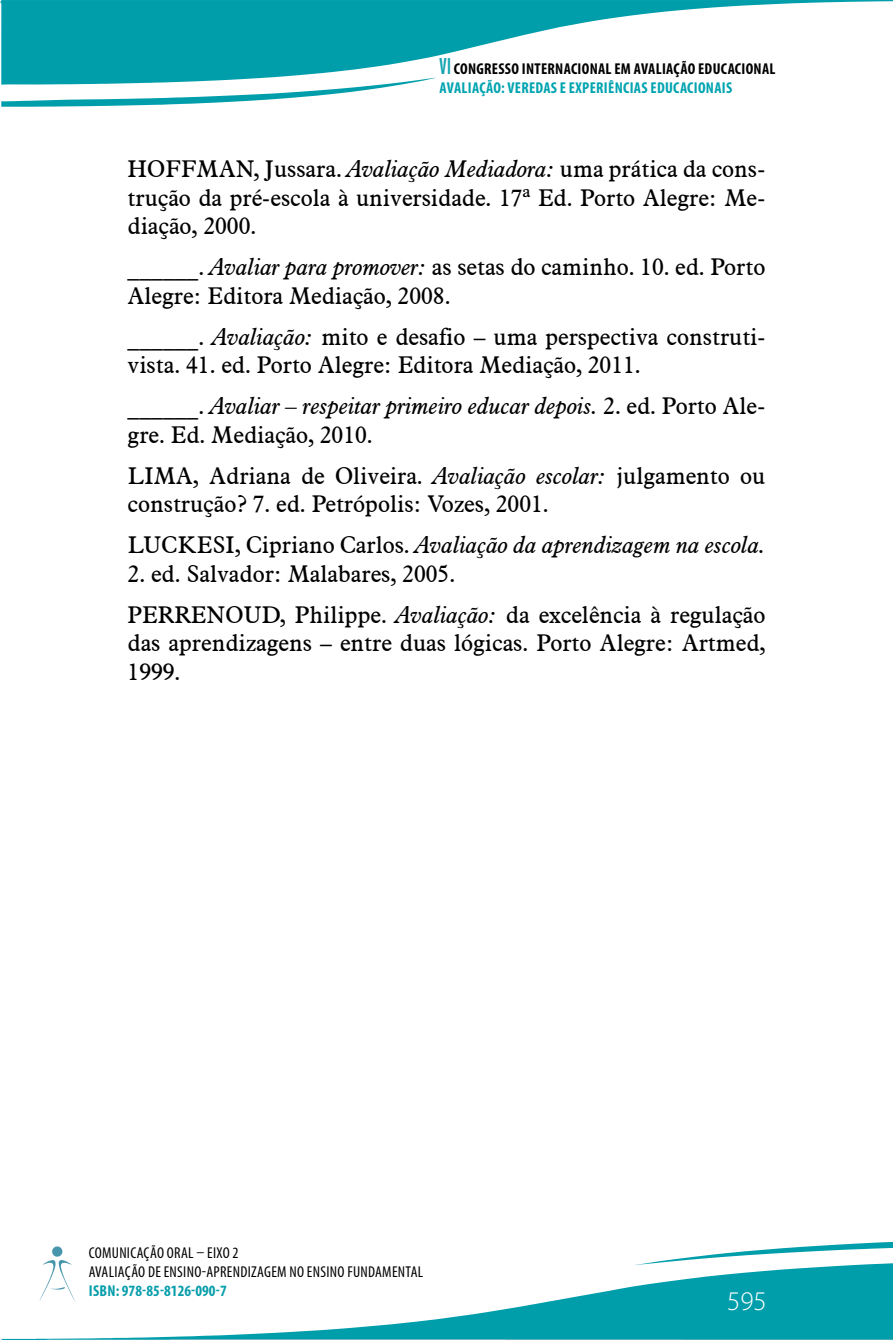
<style>
.page{position:relative;width:893px;height:1340px;background:#fff}
.page>*{position:absolute;margin:0;border:0;box-sizing:border-box;transform-origin:0 0}
.t1{font:300 27px "Myriad Pro";color:#fff}
.t2{font:23.62px/28.3px "Aldine 721 BT";color:#000}
.t3{font:italic 23.62px "Aldine 721 BT";color:#000}
.t4{font:700 condensed 15.75px/18.9px "Myriad Pro";letter-spacing:.02em;color:#000}
.t5{font:condensed 15.75px/18.9px "Myriad Pro";letter-spacing:.02em;color:#000}
.t6{font:700 condensed 15.75px "Myriad Pro";color:#079eab}
.s1{font-size:23.62px;color:#15a4b0}
.s2{color:#00a4b0}
.s3{font-style:italic}
.s4{font-style:normal}
</style>
<div class="page">
<svg style="left:37px;top:1265px;width:856px;height:74px"></svg>
<hr style="left:683px;top:1339px;width:210px;height:1px;background:#46abb7">
<hr style="left:170px;top:1339px;width:337px;height:1px;background:#72b8c4">
<hr style="left:507px;top:1339px;width:176px;height:1px;background:#5bb0bc">
<svg style="left:47px;top:1339px;width:123px;height:1px"></svg>
<svg style="left:0;top:1338px;width:37px;height:1px"></svg>
<svg style="left:635px;top:1241px;width:258px;height:24px"></svg>
<svg style="left:40px;top:1246px;width:35px;height:55px"></svg>
<svg style="left:0;top:0;width:893px;height:78px;fill:#009eab"></svg>
<svg style="left:1px;top:78px;width:434px;height:29px"></svg>
<p class="t4" style="left:440px;top:59px;width:337px"><span class="s1">VI</span> CONGRESSO INTERNACIONAL EM AVALIAÇÃO EDUCACIONAL<br><span class="s2">AVALIAÇÃO: VEREDAS E EXPERIÊNCIAS EDUCACIONAIS</span></p>
<p class="t2" style="left:128px;top:155px;width:639px;text-align:justify">HOFFMAN, Jussara. <span class="s3">Avaliação Mediadora:</span> uma prática da cons&shy;trução da pré-escola à universidade. 17ª Ed. Porto Alegre: Me&shy;diação, 2000.</p>
<p class="t2" style="left:128px;top:252px;width:639px">______. <span class="s3">Avaliar para promover:</span> as setas do caminho. 10. ed. Porto<br>Alegre: Editora Mediação, 2008.</p>
<p class="t2" style="left:128px;top:322px;width:639px">______. <span class="s3">Avaliação:</span> mito e desafio – uma perspectiva construti&shy;vista. 41. ed. Porto Alegre: Editora Mediação, 2011.</p>
<p class="t2" style="left:128px;top:391px;width:639px">______. <span class="s3">Avaliar – respeitar primeiro educar depois.</span> 2. ed. Porto Ale&shy;gre. Ed. Mediação, 2010.</p>
<p class="t2" style="left:128px;top:461px;width:639px">LIMA, Adriana de Oliveira. <span class="s3">Avaliação escolar:</span> julgamento ou construção? 7. ed. Petrópolis: Vozes, 2001.</p>
<p class="t3" style="left:128px;top:530px;width:639px"><span class="s4">LUCKESI, Cipriano Carlos.</span> Avaliação da aprendizagem na escola.</p>
<p class="t2" style="left:128px;top:559px;width:329px">2. ed. Salvador: Malabares, 2005.</p>
<p class="t2" style="left:128px;top:600px;width:639px;text-align:justify">PERRENOUD, Philippe. <span class="s3">Avaliação:</span> da excelência à regulação das aprendizagens – entre duas lógicas. Porto Alegre: Artmed, 1999.</p>
<p class="t5" style="left:89px;top:1242px;width:336px">COMUNICAÇÃO ORAL – EIXO 2<br>AVALIAÇÃO DE ENSINO-APRENDIZAGEM NO ENSINO FUNDAMENTAL</p>
<p class="t6" style="left:89px;top:1280px;width:139px">ISBN: 978-85-8126-090-7</p>
<p class="t1" style="left:727px;top:1286px;width:41px">595</p>
</div>
